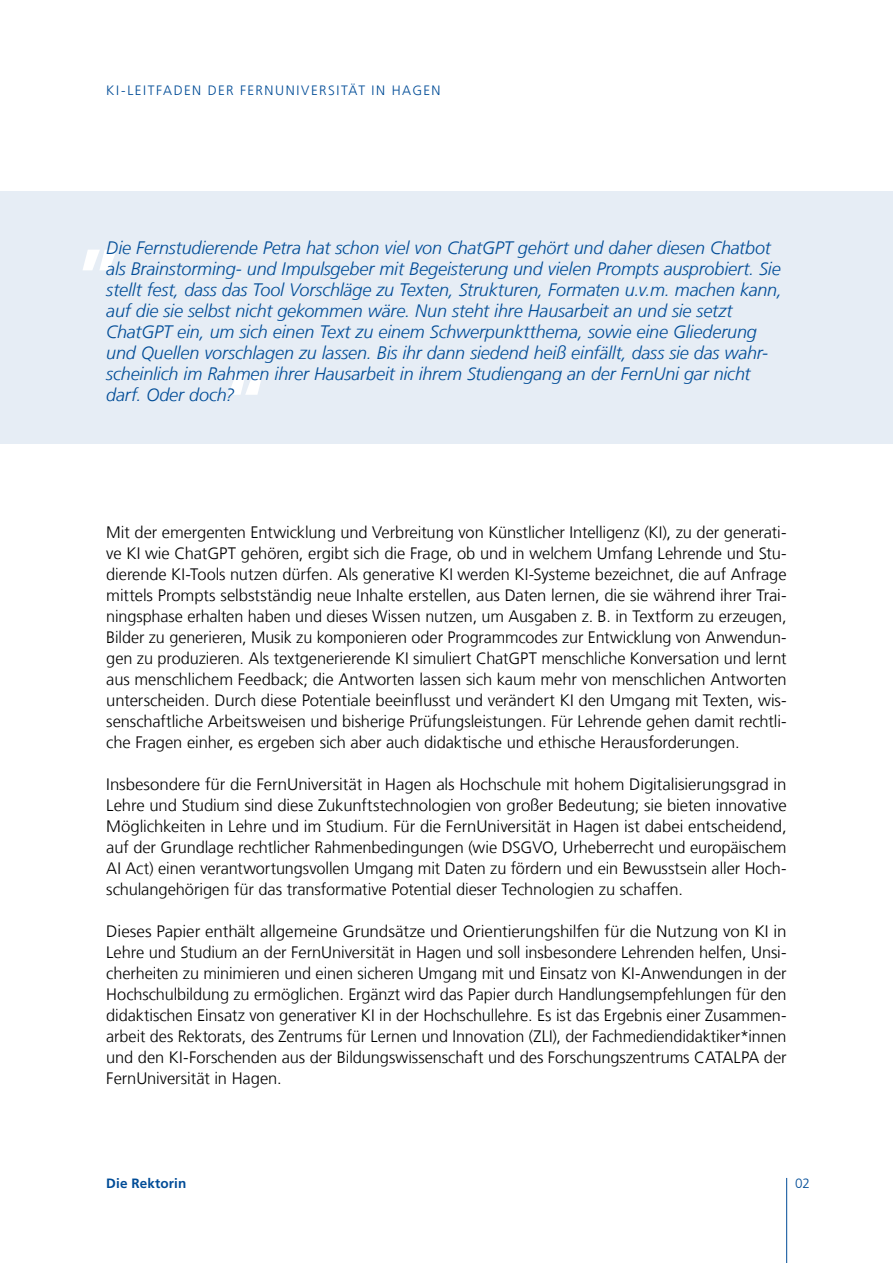
<style>
.page{position:relative;width:893px;height:1263px;background:#fff}
.page>*{position:absolute;margin:0;border:0;box-sizing:border-box;transform-origin:0 0}
.INHALT_Head_1{font:italic 300 18px/21px "Frutiger LT Com";letter-spacing:-.01em;color:#004c97}
.Fließtext{font:300 16.5px/21px "Frutiger LT Com";letter-spacing:-.005em;color:#000;text-align:justify}
.t1{font:300 13.5px "Frutiger LT Com";letter-spacing:.105em;color:#004c97}
.t2{font:700 13.5px "Frutiger LT Com";letter-spacing:.01em;color:#004c97}
</style>
<div class="page">
<div style="left:0;top:191px;width:893px;height:252px;background:#e6edf5"></div>
<svg style="left:229px;top:374px;width:34px;height:21px"></svg>
<svg style="left:83px;top:250px;width:34px;height:20px"></svg>
<hr style="left:786px;top:1178px;width:1px;height:85px;background:#004c97">
<p class="t1" style="left:106px;top:83px;width:336px">KI-LEITFADEN DER FERNUNIVERSITÄT IN HAGEN</p>
<p class="INHALT_Head_1" style="left:106px;top:238px;width:677px">Die Fernstudierende Petra hat schon viel von ChatGPT gehört und daher diesen Chatbot als Brainstorming- und Impulsgeber mit Begeisterung und vielen Prompts ausprobiert. Sie stellt fest, dass das Tool Vorschläge zu Texten, Strukturen, Formaten u.v.m. machen kann, auf die sie selbst nicht gekommen wäre. Nun steht ihre Hausarbeit an und sie setzt ChatGPT ein, um sich einen Text zu einem Schwerpunktthema, sowie eine Gliederung und Quellen vorschlagen zu lassen. Bis ihr dann siedend heiß einfällt, dass sie das wahr&shy;scheinlich im Rahmen ihrer Hausarbeit in ihrem Studiengang an der FernUni gar nicht darf. Oder doch?</p>
<p class="Fließtext" style="left:106px;top:522px;width:682px">Mit der emergenten Entwicklung und Verbreitung von Künstlicher Intelligenz (KI), zu der generati&shy;ve KI wie ChatGPT gehören, ergibt sich die Frage, ob und in welchem Umfang Lehrende und Stu&shy;dierende KI-Tools nutzen dürfen. Als generative KI werden KI-Systeme bezeichnet, die auf Anfrage mittels Prompts selbstständig neue Inhalte erstellen, aus Daten lernen, die sie während ihrer Trai&shy;ningsphase erhalten haben und dieses Wissen nutzen, um Ausgaben z. B. in Textform zu erzeugen, Bilder zu generieren, Musik zu komponieren oder Programmcodes zur Entwicklung von Anwendun&shy;gen zu produzieren. Als textgenerierende KI simuliert ChatGPT menschliche Konversation und lernt aus menschlichem Feedback; die Antworten lassen sich kaum mehr von menschlichen Antworten unterscheiden. Durch diese Potentiale beeinflusst und verändert KI den Umgang mit Texten, wis&shy;senschaftliche Arbeitsweisen und bisherige Prüfungsleistungen. Für Lehrende gehen damit rechtli&shy;che Fragen einher, es ergeben sich aber auch didaktische und ethische Herausforderungen.</p>
<p class="Fließtext" style="left:106px;top:774px;width:682px">Insbesondere für die FernUniversität in Hagen als Hochschule mit hohem Digitalisierungsgrad in Lehre und Studium sind diese Zukunftstechnologien von großer Bedeutung; sie bieten innovative Möglichkeiten in Lehre und im Studium. Für die FernUniversität in Hagen ist dabei entscheidend, auf der Grundlage rechtlicher Rahmenbedingungen (wie DSGVO, Urheberrecht und europäischem AI Act) einen verantwortungsvollen Umgang mit Daten zu fördern und ein Bewusstsein aller Hoch&shy;schulangehörigen für das transformative Potential dieser Technologien zu schaffen.</p>
<p class="Fließtext" style="left:106px;top:921px;width:682px">Dieses Papier enthält allgemeine Grundsätze und Orientierungshilfen für die Nutzung von KI in Lehre und Studium an der FernUniversität in Hagen und soll insbesondere Lehrenden helfen, Unsi&shy;cherheiten zu minimieren und einen sicheren Umgang mit und Einsatz von KI-Anwendungen in der Hochschulbildung zu ermöglichen. Ergänzt wird das Papier durch Handlungsempfehlungen für den didaktischen Einsatz von generativer KI in der Hochschullehre. Es ist das Ergebnis einer Zusammen&shy;arbeit des Rektorats, des Zentrums für Lernen und Innovation (ZLI), der Fachmediendidaktiker*innen und den KI-Forschenden aus der Bildungswissenschaft und des Forschungszentrums CATALPA der FernUniversität in Hagen.</p>
<p class="t2" style="left:106px;top:1175px;width:81px">Die Rektorin</p>
<p class="t1" style="left:795px;top:1175px;width:16px">02</p>
</div>
